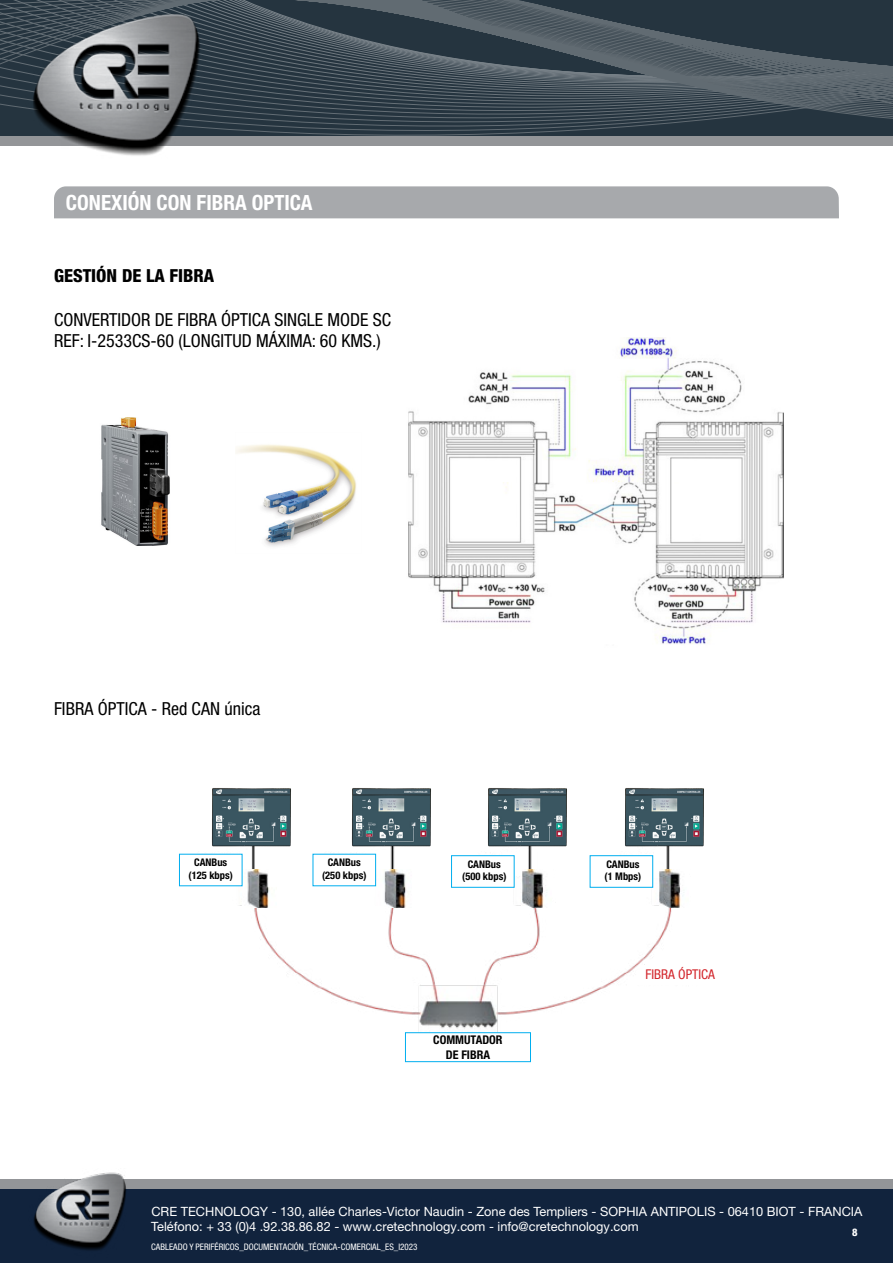
<style>
.page{position:relative;width:893px;height:1263px;background:#fff}
.page>*{position:absolute;margin:0;border:0;box-sizing:border-box;transform-origin:0 0}
.t1{font:700 condensed 21px "Helvetica Neue LT Std";color:#fff}
.t2{font:condensed 18px/21.6px "Helvetica Neue LT Std";color:#000}
.t3{font:800 condensed 18px "Helvetica Neue LT Std";color:#000}
.t4{font:condensed 13.5px "Helvetica Neue LT Std";color:#d2242a}
.t5{font:12.75px/15.1px "Helvetica Neue LT Std";color:#fff}
.t6{font:700 condensed 12px/14.4px "Helvetica Neue LT Std";color:#000;text-align:center}
.t7{font:condensed 12px "Helvetica Neue LT Std";color:#d2232a}
.t8{font:700 condensed 10.5px/12.6px "Helvetica Neue LT Std";color:#000;text-align:center}
.t9{font:800 condensed 10.5px "Helvetica Neue LT Std";color:#fff}
.t10{font:condensed 9px "Helvetica Neue LT Std";color:#fff}
</style>
<div class="page">
<svg style="left:0;top:0;width:893px;height:146px;background:#414d57"></svg>
<img style="left:6px;top:6px;width:199px;height:150px">
<div style="left:0;top:1181px;width:893px;height:82px;background:#11233d"></div>
<div style="left:0;top:1179px;width:893px;height:10px;background:#939598"></div>
<img style="left:33px;top:1172px;width:93px;height:78px">
<div style="left:54px;top:186px;width:785px;height:32px;background:#a7a9ac"></div>
<img style="left:197px;top:853px;width:483px;height:179px">
<div style="left:637px;top:970px;width:77px;height:14px;background:#fff"></div>
<img style="left:243px;top:870px;width:34px;height:37px">
<img style="left:376px;top:870px;width:38px;height:37px">
<img style="left:522px;top:870px;width:29px;height:37px">
<img style="left:659px;top:870px;width:22px;height:37px">
<div style="left:405px;top:1032px;width:126px;height:30px;background:#fff;border:1px solid #00aeef"></div>
<div style="left:179px;top:854px;width:63px;height:32px;background:#fff"></div>
<div style="left:313px;top:854px;width:63px;height:32px;background:#fff"></div>
<div style="left:503px;top:852px;width:18px;height:24px;background:#fff"></div>
<div style="left:451px;top:855px;width:63px;height:32px;background:#fff;border:1px solid #00aeef"></div>
<div style="left:640px;top:854px;width:18px;height:24px;background:linear-gradient(to bottom,#fff,#fff)"></div>
<div style="left:590px;top:855px;width:63px;height:32px;background:#fff;border:1px solid #00aeef"></div>
<div style="left:640px;top:965px;width:82px;height:17px;background:#fff"></div>
<img style="left:101px;top:417px;width:69px;height:129px">
<img style="left:236px;top:444px;width:120px;height:103px">
<img style="left:408px;top:338px;width:376px;height:306px">
<img style="left:211px;top:788px;width:80px;height:65px">
<img style="left:351px;top:788px;width:80px;height:65px">
<img style="left:487px;top:788px;width:80px;height:65px">
<img style="left:624px;top:788px;width:80px;height:65px">
<h1 class="t1" style="left:66px;top:190px;width:248px">CONEXIÓN CON FIBRA OPTICA</h1>
<h2 class="t3" style="left:54px;top:265px;width:162px">GESTIÓN DE LA FIBRA</h2>
<h2 class="t2" style="left:54px;top:308px;width:339px">CONVERTIDOR DE FIBRA ÓPTICA SINGLE MODE SC<br>REF: I-2533CS-60 (LONGITUD MÁXIMA: 60 KMS.)</h2>
<h2 class="t2" style="left:54px;top:697px;width:208px">FIBRA ÓPTICA - Red CAN única</h2>
<p class="t8" style="left:189px;top:856px;width:46px">CANBus (125 kbps)</p>
<p class="t8" style="left:322px;top:856px;width:46px">CANBus (250 kbps)</p>
<p class="t8" style="left:462px;top:857px;width:46px">CANBus (500 kbps)</p>
<p class="t8" style="left:605px;top:857px;width:38px;text-align:left">CANBus (1 Mbps)</p>
<p class="t6" style="left:433px;top:1033px;width:71px">COMMUTADOR<br>DE FIBRA</p>
<p class="t4" style="left:645px;top:967px;width:71px">FIBRA ÓPTICA</p>
<p class="t7" style="left:648px;top:967px;width:57px">OPTIC FIBER</p>
<p class="t5" style="left:151px;top:1204px;width:713px">CRE TECHNOLOGY - 130, allée Charles-Victor Naudin - Zone des Templiers - SOPHIA ANTIPOLIS - 06410 BIOT - FRANCIA<br>Teléfono: + 33 (0)4 .92.38.86.82 - www.cretechnology.com - info@cretechnology.com</p>
<p class="t10" style="left:151px;top:1242px;width:268px">CABLEADO Y PERIFÉRICOS_DOCUMENTACIÓN_TÉCNICA-COMERCIAL_ES_I2023</p>
<p class="t9" style="left:852px;top:1226px;width:7px">8</p>
</div>
